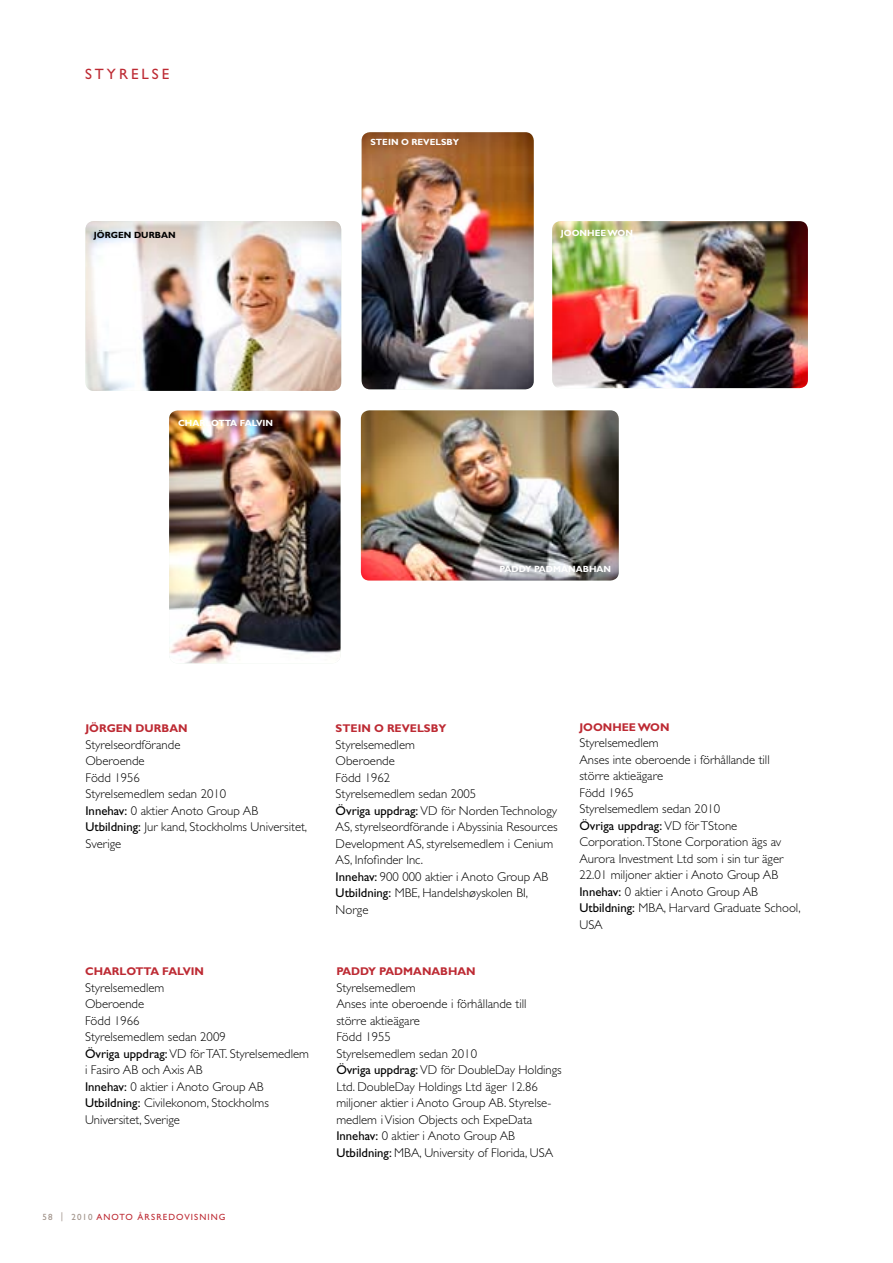
<style>
.page{position:relative;width:893px;height:1263px;background:#fff}
.page>*{position:absolute;margin:0;border:0;box-sizing:border-box;transform-origin:0 0}
.t1{font:15px "Gill Sans";color:#bd2a33}
.t2{font:300 12.75px/16.5px "Gill Sans";color:#000}
.t3{font:700 11.25px "Gill Sans";color:#bd2a33}
.t4{font:700 11.25px "Gill Sans";letter-spacing:.25em;color:#bd2a33}
.t5{font:700 11.25px "Gill Sans";letter-spacing:.11em;color:#bd2a33}
.t6{font:9px "Gill Sans";letter-spacing:.12em;color:#bd2a33}
.t7{font:700 9px "Gill Sans";color:#fff}
.t8{font:700 9px "Gill Sans";letter-spacing:.25em;color:#fff}
.t9{font:700 9px "Gill Sans";letter-spacing:.11em;color:#fff}
.t10{font:700 9px "Gill Sans";color:#000}
.s1{font-weight:400}
.s2{color:#a09289}
</style>
<div class="page">
<img style="left:85px;top:221px;width:256px;height:170px">
<img style="left:362px;top:132px;width:172px;height:257px">
<img style="left:361px;top:410px;width:258px;height:170px">
<img style="left:552px;top:221px;width:256px;height:167px">
<img style="left:169px;top:410px;width:172px;height:253px">
<p class="t1" style="left:85px;top:66px;width:86px">Sty r else</p>
<p class="t10" style="left:94px;top:229px;width:83px">JÖRGEN DURBAN</p>
<p class="t7" style="left:370px;top:137px;width:88px">STEI N O REVELSBY</p>
<p class="t7" style="left:561px;top:228px;width:74px">JOONHEE WON</p>
<p class="t9" style="left:178px;top:418px;width:97px">CHARLOTTA FALVI N</p>
<p class="t8" style="left:500px;top:564px;width:113px">PADDY PADMANABHAN</p>
<p class="t3" style="left:85px;top:722px;width:104px">JÖRGEN DURBAN</p>
<p class="t2" style="left:85px;top:736px;width:223px">Styrelseordförande<br>Oberoende<br>Född 1956<br>Styrelsemedlem sedan 2010<br><span class="s1">Innehav:</span> 0 aktier Anoto Group AB<br><span class="s1">Utbildning:</span> Jur kand, Stockholms Universitet,<br>Sverige</p>
<p class="t5" style="left:85px;top:965px;width:120px">CHARLOTTA FALVI N</p>
<p class="t2" style="left:85px;top:979px;width:226px">Styrelsemedlem<br>Oberoende<br>Född 1966<br>Styrelsemedlem sedan 2009<br><span class="s1">Övriga uppdrag:</span> VD för TAT. Styrelsemedlem i Fasiro AB och Axis AB<br><span class="s1">Innehav:</span> 0 aktier i Anoto Group AB<br><span class="s1">Utbildning:</span> Civilekonom, Stockholms<br>Universitet, Sverige</p>
<p class="t6" style="left:43px;top:1211px;width:185px"><span class="s2">58 | 2010</span> Anoto årsredovisn in g</p>
<p class="t3" style="left:336px;top:722px;width:110px">STEI N O REVELSBY</p>
<p class="t2" style="left:336px;top:736px;width:223px">Styrelsemedlem<br>Oberoende<br>Född 1962<br>Styrelsemedlem sedan 2005<br><span class="s1">Övriga uppdrag:</span> VD för Norden Technology<br>AS, styrelseordförande i Abyssinia Resources<br>Development AS, styrelsemedlem i Cenium<br>AS, Infofinder Inc.<br><span class="s1">Innehav:</span> 900 000 aktier i Anoto Group AB<br><span class="s1">Utbildning:</span> MBE, Handelshøyskolen BI,<br>Norge</p>
<p class="t4" style="left:336px;top:965px;width:141px">PADDY PADMANABHAN</p>
<p class="t2" style="left:336px;top:979px;width:227px">Styrelsemedlem<br>Anses inte oberoende i förhållande till<br>större aktieägare<br>Född 1955<br>Styrelsemedlem sedan 2010<br><span class="s1">Övriga uppdrag:</span> VD för DoubleDay Holdings<br>Ltd. DoubleDay Holdings Ltd äger 12.86 miljoner aktier i Anoto Group AB. Styrelse&shy;medlem i Vision Objects och ExpeData<br><span class="s1">Innehav:</span> 0 aktier i Anoto Group AB<br><span class="s1">Utbildning:</span> MBA, University of Florida, USA</p>
<p class="t3" style="left:579px;top:720px;width:92px">JOONHEE WON</p>
<p class="t2" style="left:579px;top:735px;width:223px">Styrelsemedlem<br>Anses inte oberoende i förhållande till större aktieägare<br>Född 1965<br>Styrelsemedlem sedan 2010<br><span class="s1">Övriga uppdrag:</span> VD för TStone<br>Corporation.TStone Corporation ägs av<br>Aurora Investment Ltd som i sin tur äger<br>22.01 miljoner aktier i Anoto Group AB<br><span class="s1">Innehav:</span> 0 aktier i Anoto Group AB<br><span class="s1">Utbildning:</span> MBA, Harvard Graduate School,<br>USA</p>
</div>
